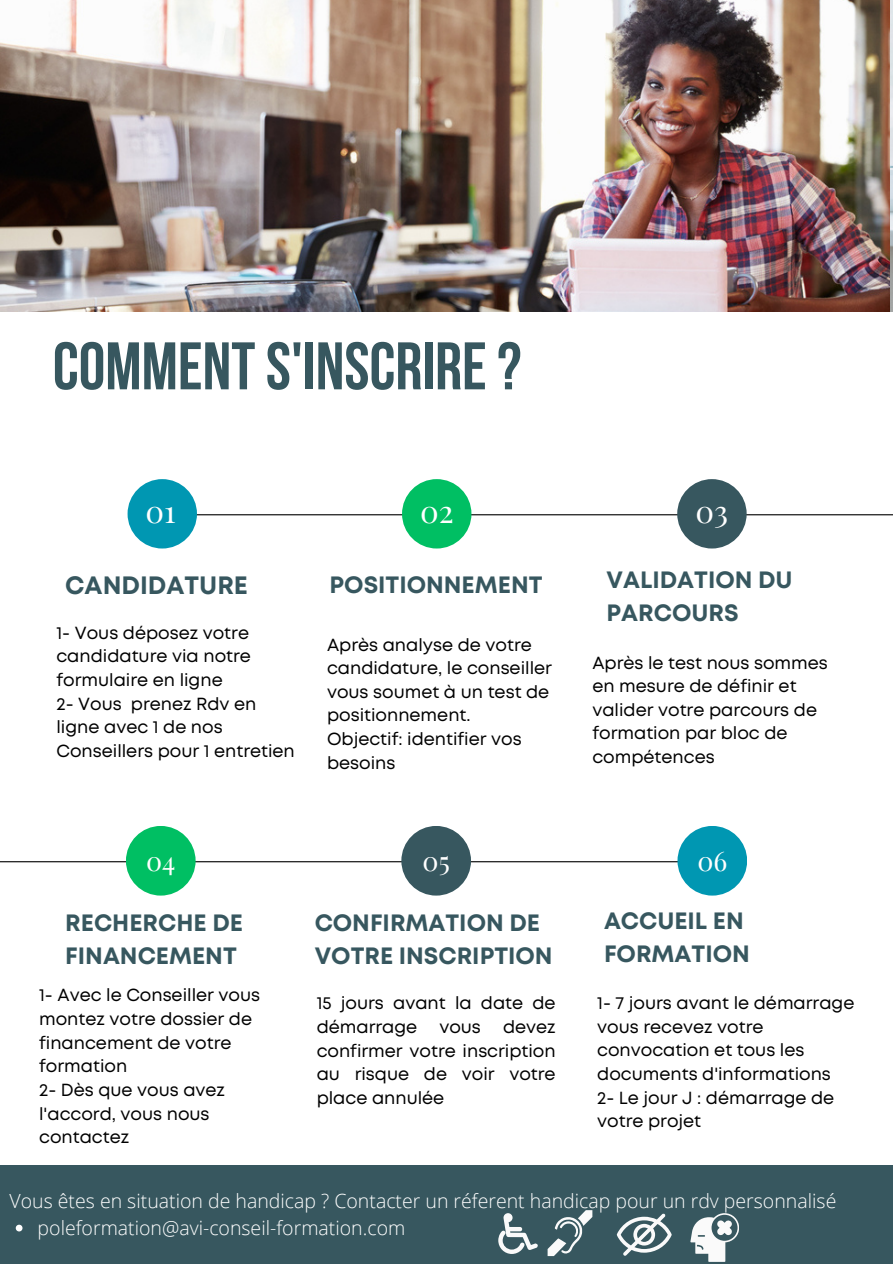
<style>
.page{position:relative;width:893px;height:1264px;background:#fff}
.page>*{position:absolute;margin:0;border:0;box-sizing:border-box;transform-origin:0 0}
.t1{font:67.05px "Bebas Neue Cyrillic";color:#37575f}
.t2{font:31.05px "Playfair Display";color:#fff}
.t3{font:26.85px "Playfair Display";color:#fff}
.t4{font:700 25.05px "Mont";color:#37575f}
.t5{font:700 23.55px/32.7px "Mont";color:#37575f}
.t6{font:300 19.5px "Open Sans";color:#fff}
.t7{font:17.55px/23.7px "Mont";color:#000}
</style>
<div class="page">
<hr style="left:0;top:861px;width:716px;height:1px;background:#000">
<div style="left:126px;top:826px;width:69px;height:69px;background:#00bf63;border-radius:50%"></div>
<div style="left:401px;top:826px;width:70px;height:69px;background:#37575f;border-radius:50%"></div>
<div style="left:677px;top:826px;width:70px;height:69px;background:#0097b2;border-radius:50%"></div>
<hr style="left:180px;top:514px;width:712px;height:1px;background:#000">
<div style="left:127px;top:479px;width:70px;height:69px;background:#0097b2;border-radius:50%"></div>
<div style="left:402px;top:479px;width:69px;height:69px;background:#00bf63;border-radius:50%"></div>
<div style="left:677px;top:479px;width:69px;height:69px;background:#37575f;border-radius:50%"></div>
<div style="left:0;top:1164px;width:892px;height:99px;background:#37575f"></div>
<svg style="left:16px;top:1224px;width:6px;height:7px"></svg>
<img style="left:0;top:0;width:889px;height:312px">
<svg style="left:498px;top:1213px;width:39px;height:40px"></svg>
<svg style="left:547px;top:1210px;width:45px;height:45px"></svg>
<svg style="left:616px;top:1213px;width:55px;height:42px"></svg>
<svg style="left:690px;top:1213px;width:48px;height:48px"></svg>
<p class="t1" style="left:53px;top:339px;width:470px">COMMENTS'INSCRIRE?</p>
<p class="t2" style="left:145px;top:489px;width:32px">01</p>
<h2 class="t4" style="left:65px;top:575px;width:184px">CANDIDATURE</h2>
<h2 class="t7" style="left:56px;top:622px;width:196px;text-align:justify">1- Vous déposez votre candidature via notre formulaire en ligne</h2>
<p class="t7" style="left:56px;top:693px;width:240px">2- Vous prenez Rdv en ligne avec 1 de nos<br>Conseillers pour 1 entretien</p>
<p class="t2" style="left:420px;top:489px;width:35px">02</p>
<p class="t2" style="left:695px;top:489px;width:34px">03</p>
<h2 class="t5" style="left:329px;top:570px;width:214px">POSITIONNEMENT</h2>
<p class="t7" style="left:327px;top:634px;width:226px">Après analyse de votre candidature, le conseiller vous soumet à un test de positionnement.</p>
<p class="t7" style="left:327px;top:728px;width:196px">Objectif: identifier vos besoins</p>
<p class="t5" style="left:606px;top:565px;width:187px">VALIDATION DU<br>PARCOURS</p>
<h2 class="t7" style="left:592px;top:652px;width:237px">Après le test nous sommes en mesure de définir et valider votre parcours de formation par bloc de compétences</h2>
<p class="t3" style="left:146px;top:841px;width:31px">04</p>
<p class="t3" style="left:422px;top:841px;width:29px">05</p>
<p class="t3" style="left:697px;top:841px;width:31px">06</p>
<p class="t5" style="left:65px;top:908px;width:179px">RECHERCHE DE<br>FINANCEMENT</p>
<h2 class="t7" style="left:39px;top:984px;width:222px">1- Avec le Conseiller vous montez votre dossier de financement de votre formation</h2>
<h2 class="t7" style="left:39px;top:1079px;width:187px">2- Dès que vous avez l'accord, vous nous contactez</h2>
<p class="t5" style="left:315px;top:908px;width:239px">CONFIRMATION DE<br>VOTRE INSCRIPTION</p>
<p class="t7" style="left:316px;top:992px;width:240px">15 jours avant la date de démarrage</p>
<p class="t7" style="left:316px;top:1016px;width:240px;text-align:justify;text-indent:186px">devez confirmer votre inscription au risque de voir votre place annulée</p>
<p class="t7" style="left:439px;top:1016px;width:43px">vous</p>
<p class="t5" style="left:604px;top:906px;width:147px">ACCUEIL EN<br>FORMATION</p>
<p class="t7" style="left:597px;top:992px;width:259px">1- 7 jours avant le démarrage vous recevez votre convocation et tous les documents d'informations</p>
<h3 class="t7" style="left:597px;top:1086px;width:238px">2- Le jour J : démarrage de votre projet</h3>
<p class="t6" style="left:10px;top:1186px;width:828px">Vous êtes en situation de handicap ? Contacter un réferent handicap pour un rdv personnalisé</p>
<h1 class="t6" style="left:38px;top:1213px;width:369px">poleformation@avi-conseil-formation.com</h1>
</div>
